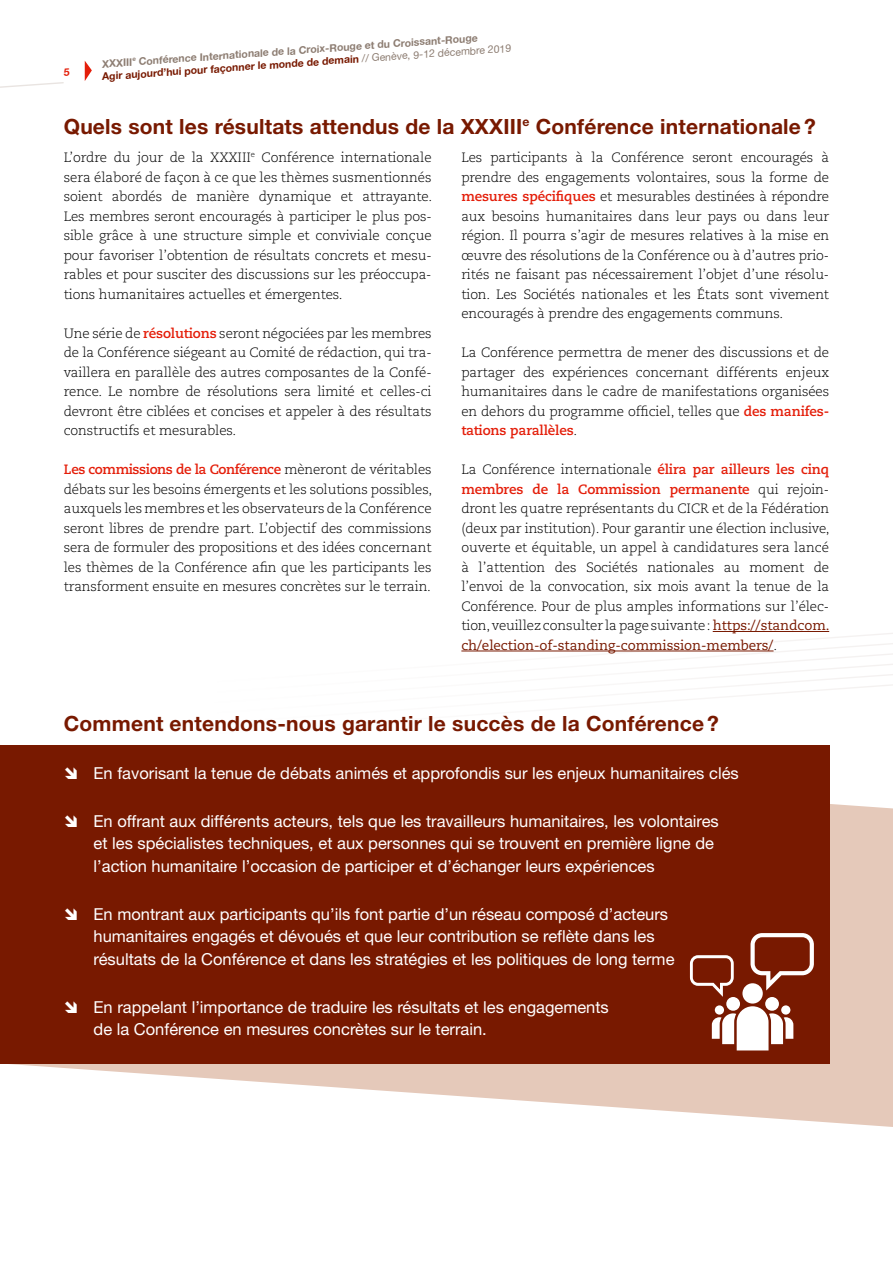
<style>
.page{position:relative;width:893px;height:1263px;background:#fff}
.page>*{position:absolute;margin:0;border:0;box-sizing:border-box;transform-origin:0 0}
.t1{font:700 21px "Helvetica Neue LT Std";letter-spacing:.01em;color:#781900}
.t2{font:16.5px/22.5px "Helvetica Neue LT Std";color:#fff}
.t3{font:300 13.5px/19.5px "Caecilia LT Std";letter-spacing:-.01em;color:#000;text-align:justify}
.t4{font:700 10.5px/12.6px "Helvetica Neue LT Std";color:#8d7d72}
.s1{color:#781900}
.s2{font-weight:400}
.s3{font-weight:700;color:#e41e0a}
.s4{font-weight:400;color:#781900}
</style>
<div class="page">
<svg style="left:461px;top:642px;width:432px;height:10px"></svg>
<svg style="left:10px;top:745px;width:883px;height:382px;fill:#e5c9ba"></svg>
<div style="left:0;top:745px;width:829px;height:319px;background:#781900"></div>
<svg style="left:690px;top:933px;width:124px;height:117px"></svg>
<hr style="left:713px;top:631px;width:116px;height:1px;background:#781900">
<hr style="left:461px;top:651px;width:313px;height:1px;background:#781900">
<svg style="left:85px;top:61px;width:7px;height:20px"></svg>
<svg style="left:0;top:82px;width:64px;height:6px"></svg>
<p class="t4" style="left:101px;top:57px;width:412px;rotate:-4deg">XXXIII<sup>e</sup> Conférence Internationale de la Croix-Rouge et du Croissant-Rouge<br><span class="s1">Agir aujourd’hui pour façonner le monde de demain</span> <span class="s2">// Genève, 9-12 décembre 2019</span></p>
<h1 class="t1" style="left:64px;top:114px;width:753px">Quels sont les résultats attendus de la XXXIII<sup>e</sup> Conférence internationale ?</h1>
<p class="t3" style="left:64px;top:148px;width:370px">L’ordre du jour de la XXXIII<sup>e</sup> Conférence internationale sera élaboré de façon à ce que les thèmes susmentionnés soient abordés de manière dynamique et attrayante.<br>Les membres seront encouragés à participer le plus pos&shy;sible grâce à une structure simple et conviviale conçue pour favoriser l’obtention de résultats concrets et mesu&shy;rables et pour susciter des discussions sur les préoccupa&shy;tions humanitaires actuelles et émergentes.</p>
<p class="t3" style="left:64px;top:323px;width:369px">Une série de <span class="s3">résolutions</span> seront négociées par les membres de la Conférence siégeant au Comité de rédaction, qui tra&shy;vaillera en parallèle des autres composantes de la Confé&shy;rence. Le nombre de résolutions sera limité et celles-ci devront être ciblées et concises et appeler à des résultats constructifs et mesurables.</p>
<p class="t3" style="left:64px;top:460px;width:370px"><span class="s3">Les commissions de la Conférence</span> mèneront de véritables débats sur les besoins émergents et les solutions possibles, auxquels les membres et les observateurs de la Conférence seront libres de prendre part. L’objectif des commissions sera de formuler des propositions et des idées concernant les thèmes de la Conférence afin que les participants les transforment ensuite en mesures concrètes sur le terrain.</p>
<p class="t3" style="left:461px;top:148px;width:369px">Les participants à la Conférence seront encouragés à prendre des engagements volontaires, sous la forme de <span class="s3">mesures spécifiques</span> et mesurables destinées à répondre aux besoins humanitaires dans leur pays ou dans leur région. Il pourra s’agir de mesures relatives à la mise en œuvre des résolutions de la Conférence ou à d’autres prio&shy;rités ne faisant pas nécessairement l’objet d’une résolu&shy;tion. Les Sociétés nationales et les États sont vivement encouragés à prendre des engagements communs.</p>
<p class="t3" style="left:461px;top:343px;width:369px">La Conférence permettra de mener des discussions et de partager des expériences concernant différents enjeux humanitaires dans le cadre de manifestations organisées en dehors du programme officiel, telles que <span class="s3">des manifes&shy;tations parallèles</span>.</p>
<p class="t3" style="left:461px;top:460px;width:370px">La Conférence internationale <span class="s3">élira par ailleurs les cinq membres de la Commission permanente</span> qui rejoin&shy;dront les quatre représentants du CICR et de la Fédération (deux par institution). Pour garantir une élection inclusive, ouverte et équitable, un appel à candidatures sera lancé à l’attention des Sociétés nationales au moment de l’envoi de la convocation, six mois avant la tenue de la Conférence. Pour de plus amples informations sur l’élec&shy;tion, veuillez consulter la page suivante: <span class="s4">https://standcom. ch/election-of-standing-commission-members/</span>.</p>
<h1 class="t1" style="left:64px;top:710px;width:657px">Comment entendons-nous garantir le succès de la Conférence ?</h1>
<p class="t2" style="left:94px;top:761px;width:647px">En favorisant la tenue de débats animés et approfondis sur les enjeux humanitaires clés</p>
<p class="t2" style="left:94px;top:809px;width:627px">En offrant aux différents acteurs, tels que les travailleurs humanitaires, les volontaires et les spécialistes techniques, et aux personnes qui se trouvent en première ligne de l’action humanitaire l’occasion de participer et d’échanger leurs expériences</p>
<p class="t2" style="left:94px;top:902px;width:582px">En montrant aux participants qu’ils font partie d’un réseau composé d’acteurs humanitaires engagés et dévoués et que leur contribution se reflète dans les résultats de la Conférence et dans les stratégies et les politiques de long terme</p>
<p class="t2" style="left:94px;top:995px;width:517px">En rappelant l’importance de traduire les résultats et les engagements de la Conférence en mesures concrètes sur le terrain.</p>
</div>
